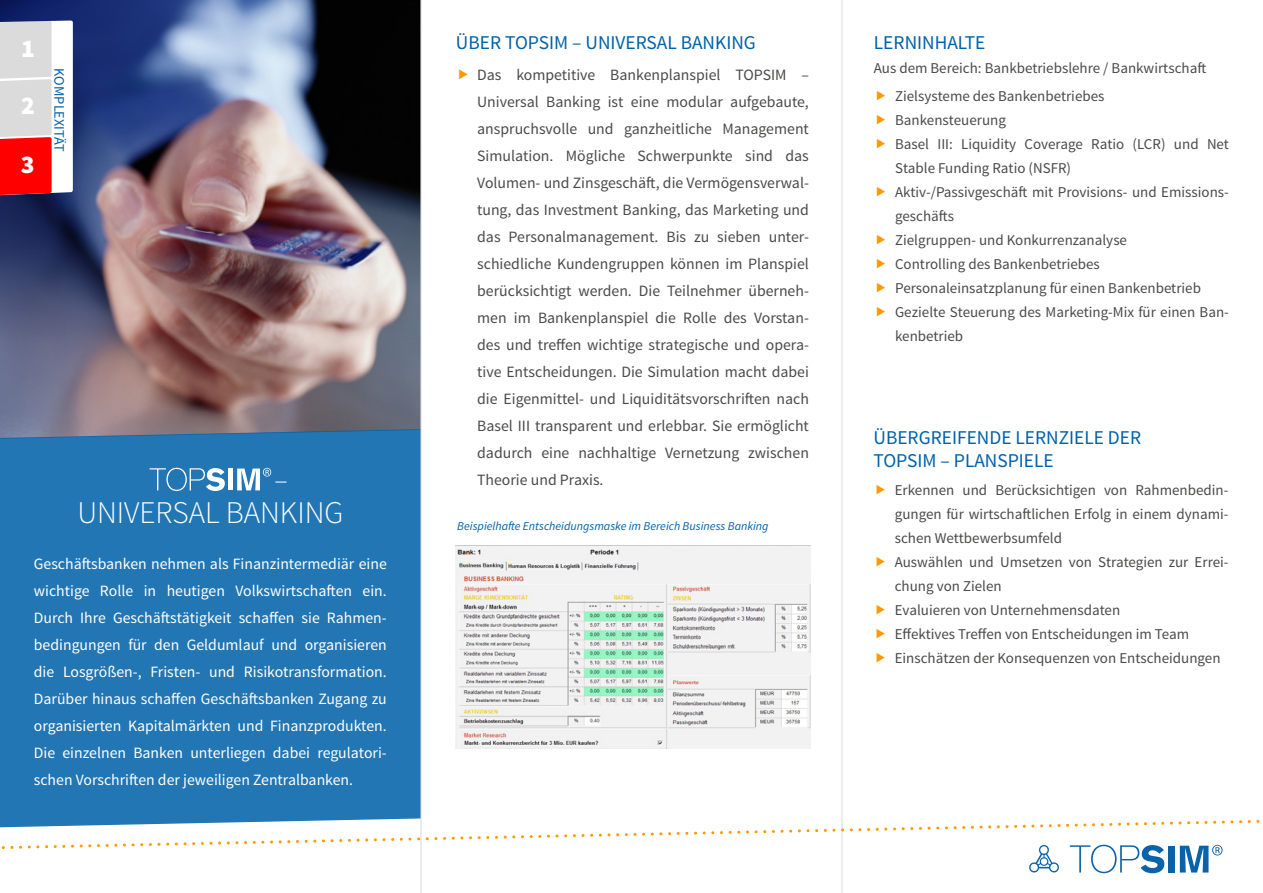
<style>
.page{position:relative;width:1263px;height:893px;background:#fff}
.page>*{position:absolute;margin:0;border:0;box-sizing:border-box;transform-origin:0 0}
.t1{font:300 31.5px "Source Sans Pro";color:#fff}
.t2{font:300 27.75px "Source Sans Pro";color:#fff}
.t3{font:900 25.5px "Source Sans Pro";color:#fff}
.t4{font:19.5px/23.4px "Source Sans Pro";color:#0062a9}
.t5{font:15.75px/27px "Source Sans Pro";color:#4a4a49;text-align:justify}
.t6{font:15.75px/27px "Source Sans Pro";color:#fff;text-align:justify}
.t7{font:15px/24px "Source Sans Pro";color:#4a4a49}
.t8{font:14.4px "Source Sans Pro";color:#0062a9}
.t9{font:italic 12px "Source Sans Pro";color:#0062a9}
</style>
<div class="page">
<img style="left:0;top:0;width:421px;height:429px">
<div style="left:0;top:429px;width:421px;height:389px;background:#2276b4"></div>
<svg style="left:150px;top:468px;width:75px;height:23px"></svg>
<div style="left:228px;top:469px;width:5px;height:21px;background:#fff"></div>
<svg style="left:237px;top:468px;width:34px;height:22px"></svg>
<hr style="left:421px;top:0;width:1px;height:893px;background:#dadada">
<hr style="left:842px;top:0;width:1px;height:893px;background:#dadada">
<svg style="left:0;top:818px;width:1260px;height:36px"></svg>
<img style="left:456px;top:546px;width:354px;height:202px">
<svg style="left:0;top:20px;width:73px;height:177px"></svg>
<svg style="left:1070px;top:845px;width:94px;height:28px"></svg>
<div style="left:1168px;top:846px;width:6px;height:26px;background:#0963aa"></div>
<svg style="left:1180px;top:845px;width:42px;height:27px"></svg>
<svg style="left:1028px;top:844px;width:32px;height:29px"></svg>
<h3 class="t3" style="left:21px;top:31px;width:15px">1</h3>
<h3 class="t3" style="left:15px;top:33px;width:15px">1</h3>
<h3 class="t3" style="left:21px;top:89px;width:15px">2</h3>
<h3 class="t3" style="left:15px;top:90px;width:15px">2</h3>
<h3 class="t3" style="left:21px;top:148px;width:15px">3</h3>
<h3 class="t3" style="left:15px;top:149px;width:15px">3</h3>
<p class="t8" style="left:68px;top:68px;width:85px;rotate:90deg">KOMPLEXITÄT</p>
<h2 class="t2" style="left:275px;top:462px;width:15px">–</h2>
<h1 class="t1" style="left:77px;top:494px;width:267px">UNIVERSAL BANKING</h1>
<p class="t6" style="left:34px;top:550px;width:354px">Geschäftsbanken nehmen als Finanzintermediär eine wichtige Rolle in heutigen Volkswirtschaften ein.<br>Durch Ihre Geschäftstätigkeit schaffen sie Rahmen&shy;bedingungen für den Geldumlauf und organisieren die Losgrößen-, Fristen- und Risikotransformation.<br>Darüber hinaus schaffen Geschäftsbanken Zugang zu organisierten Kapitalmärkten und Finanzprodukten.<br>Die einzelnen Banken unterliegen dabei regulatori&shy;schen Vorschriften der jeweiligen Zentralbanken.</p>
<h3 class="t4" style="left:456px;top:31px;width:301px">ÜBER TOPSIM – UNIVERSAL BANKING</h3>
<p class="t5" style="left:477px;top:61px;width:333px">Das kompetitive Bankenplanspiel TOPSIM – Universal Banking ist eine modular aufgebaute, anspruchsvolle und ganzheitliche Management Simulation. Mögliche Schwerpunkte sind das Volumen- und Zinsgeschäft, die Vermögensverwal&shy;tung, das Investment Banking, das Marketing und das Personalmanagement. Bis zu sieben unter&shy;schiedliche Kundengruppen können im Planspiel berücksichtigt werden. Die Teilnehmer überneh&shy;men im Bankenplanspiel die Rolle des Vorstan&shy;des und treffen wichtige strategische und opera&shy;tive Entscheidungen. Die Simulation macht dabei die Eigenmittel- und Liquiditätsvorschriften nach Basel III transparent und erlebbar. Sie ermöglicht dadurch eine nachhaltige Vernetzung zwischen Theorie und Praxis.</p>
<p class="t9" style="left:457px;top:518px;width:313px">Beispielhafte Entscheidungsmaske im Bereich Business Banking</p>
<h3 class="t4" style="left:874px;top:31px;width:113px">LERNINHALTE</h3>
<p class="t7" style="left:895px;top:54px;width:313px;line-height:28.2px;text-indent:-21px">Aus dem Bereich: Bankbetriebslehre / Bankwirtschaft<br>Zielsysteme des Bankenbetriebes</p>
<p class="t7" style="left:895px;top:108px;width:335px">Bankensteuerung<br>Basel III: Liquidity Coverage Ratio (LCR) und Net Stable Funding Ratio (NSFR)<br>Aktiv-/Passivgeschäft mit Provisions- und Emissions&shy;geschäfts<br>Zielgruppen- und Konkurrenzanalyse<br>Controlling des Bankenbetriebes Personaleinsatzplanung für einen Bankenbetrieb Gezielte Steuerung des Marketing-Mix für einen Ban&shy;kenbetrieb</p>
<h3 class="t4" style="left:873px;top:426px;width:269px">ÜBERGREIFENDE LERNZIELE DER<br>TOPSIM – PLANSPIELE</h3>
<p class="t7" style="left:895px;top:479px;width:335px">Erkennen und Berücksichtigen von Rahmenbedin&shy;gungen für wirtschaftlichen Erfolg in einem dynami&shy;schen Wettbewerbsumfeld<br>Auswählen und Umsetzen von Strategien zur Errei&shy;chung von Zielen<br>Evaluieren von Unternehmensdaten<br>Effektives Treffen von Entscheidungen im Team Einschätzen der Konsequenzen von Entscheidungen</p>
</div>
